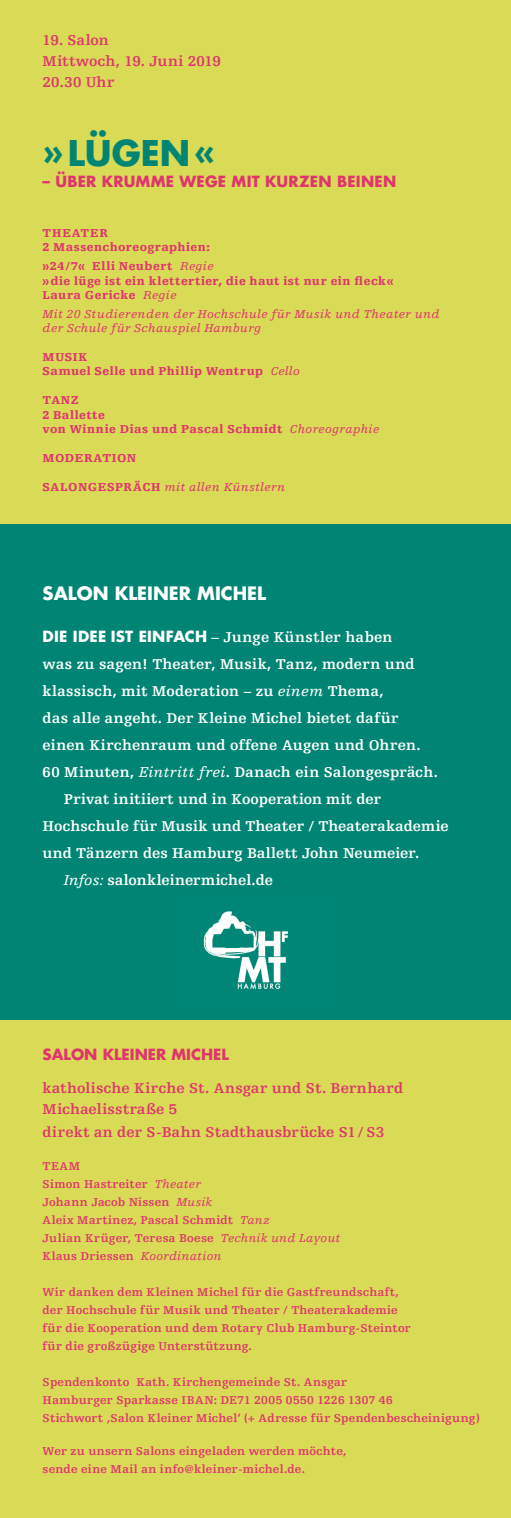
<style>
.page{position:relative;width:511px;height:1518px;background:#fff}
.page>*{position:absolute;margin:0;border:0;box-sizing:border-box;transform-origin:0 0}
.t1{font:700 34.5px "Futura";color:#008575}
.t2{font:700 18px "Futura";color:#fff}
.t3{font:700 15px "Egyptienne FLT";letter-spacing:.01em;color:#fff}
.t4{font:700 15px/21px "Egyptienne FLT";letter-spacing:.015em;color:#df356e}
.t5{font:700 15px "Futura";letter-spacing:.005em;color:#df356e}
.t6{font:900 12.15px/14.4px "Egyptienne FLT";letter-spacing:.045em;color:#df356e}
.t7{font:italic 12.15px/14.4px "Egyptienne FLT";letter-spacing:.04em;color:#df356e}
.t8{font:700 12px/18px "Egyptienne FLT";letter-spacing:.02em;color:#df356e}
.s1{font-weight:400;font-style:italic}
.s2{font-weight:900;font-style:normal}
.s3{font-family:"Futura"}
.s4{font-weight:400;font-style:italic;font-size:12.15px}
</style>
<div class="page">
<div style="left:0;top:510px;width:510px;height:536px;background:#008575"></div>
<div style="left:0;top:0;width:510px;height:523px;background:#d9da55"></div>
<div style="left:0;top:1020px;width:510px;height:498px;background:#d9da55"></div>
<img style="left:203px;top:911px;width:85px;height:78px">
<p class="t4" style="left:43px;top:30px;width:179px">19. Salon<br>Mittwoch, 19. Juni 2019<br>20.30 Uhr</p>
<h1 class="t1" style="left:43px;top:129px;width:174px">»LÜGEN «</h1>
<p class="t5" style="left:43px;top:171px;width:355px">– ÜBER KRUMME WEGE MIT KURZEN BEINEN</p>
<p class="t6" style="left:43px;top:226px;width:169px">Theater<br>2 Massenchoreographien:</p>
<p class="t6" style="left:43px;top:259px;width:352px">»24/7« Elli Neubert <span class="s1">Regie<br></span>»die lüge ist ein klettertier, die haut ist nur ein fleck«<br>Laura Gericke <span class="s1">Regie</span></p>
<p class="t7" style="left:43px;top:307px;width:398px">Mit 20 Studierenden der Hochschule für Musik und Theater und der Schule für Schauspiel Hamburg</p>
<p class="t6" style="left:43px;top:350px;width:259px">Musik<br>Samuel Selle und Phillip Wentrup <span class="s1">Cello</span></p>
<p class="t6" style="left:43px;top:393px;width:338px">Tanz<br>2 Ballette<br>von Winnie Dias und Pascal Schmidt <span class="s1">Choreographie</span></p>
<p class="t6" style="left:43px;top:451px;width:94px">Moderation</p>
<p class="t7" style="left:43px;top:480px;width:244px"><span class="s2">Salongespräch</span> mit allen Künstlern</p>
<h2 class="t2" style="left:43px;top:580px;width:225px">SALON KLEINER MICHEL</h2>
<p class="t3" style="left:43px;top:628px;width:351px"><span class="s3">DIE IDEE IST EINFACH</span> – Junge Künstler haben</p>
<p class="t3" style="left:43px;top:655px;width:373px">was zu sagen! Theater, Musik, Tanz, modern und</p>
<p class="t3" style="left:43px;top:682px;width:342px">klassisch, mit Moderation – zu <span class="s1">einem</span> Thema,</p>
<p class="t3" style="left:43px;top:709px;width:357px">das alle angeht. Der Kleine Michel bietet dafür</p>
<p class="t3" style="left:43px;top:736px;width:379px">einen Kirchenraum und offene Augen und Ohren.</p>
<p class="t3" style="left:43px;top:763px;width:396px">60 Minuten, <span class="s1">Eintritt frei</span>. Danach ein Salongespräch.</p>
<p class="t3" style="left:64px;top:790px;width:318px">Privat initiiert und in Kooperation mit der</p>
<p class="t3" style="left:43px;top:817px;width:407px">Hochschule für Musik und Theater / Theaterakademie</p>
<p class="t3" style="left:43px;top:844px;width:378px">und Tänzern des Hamburg Ballett John Neumeier.</p>
<p class="t3" style="left:64px;top:871px;width:210px"><span class="s1">Infos:</span> salonkleinermichel.de</p>
<p class="t5" style="left:43px;top:1044px;width:12px">SALON</p>
<p class="t5" style="left:103px;top:1044px;width:127px">KLEINER MICHEL</p>
<p class="t4" style="left:43px;top:1078px;width:362px">katholische Kirche St. Ansgar und St. Bernhard<br>Michaelisstraße 5</p>
<p class="t4" style="left:43px;top:1122px;width:343px">direkt an der S-Bahn Stadthausbrücke S1/ S3</p>
<p class="t8" style="left:43px;top:1157px;width:299px">Team<br>Simon Hastreiter <span class="s4">Theater<br></span>Johann Jacob Nissen <span class="s4">Musik<br></span>Aleix Martinez, Pascal Schmidt <span class="s4">Tanz<br></span>Julian Krüger, Teresa Boese <span class="s4">Technik und Layout<br></span>Klaus Driessen <span class="s4">Koordination</span></p>
<p class="t8" style="left:43px;top:1283px;width:369px">Wir danken dem Kleinen Michel für die Gastfreundschaft, der Hochschule für Musik und Theater / Theaterakademie für die Kooperation und dem Rotary Club Hamburg-Steintor für die großzügige Unterstützung.</p>
<p class="t8" style="left:43px;top:1373px;width:438px">Spendenkonto Kath. Kirchengemeinde St. Ansgar<br>Hamburger Sparkasse IBAN: DE71 2005 0550 1226 1307 46<br>Stichwort ‚Salon Kleiner Michel‘ (+ Adresse für Spendenbescheinigung)</p>
<p class="t8" style="left:43px;top:1442px;width:305px">Wer zu unsern Salons eingeladen werden möchte, sende eine Mail an info@kleiner-michel.de.</p>
</div>
